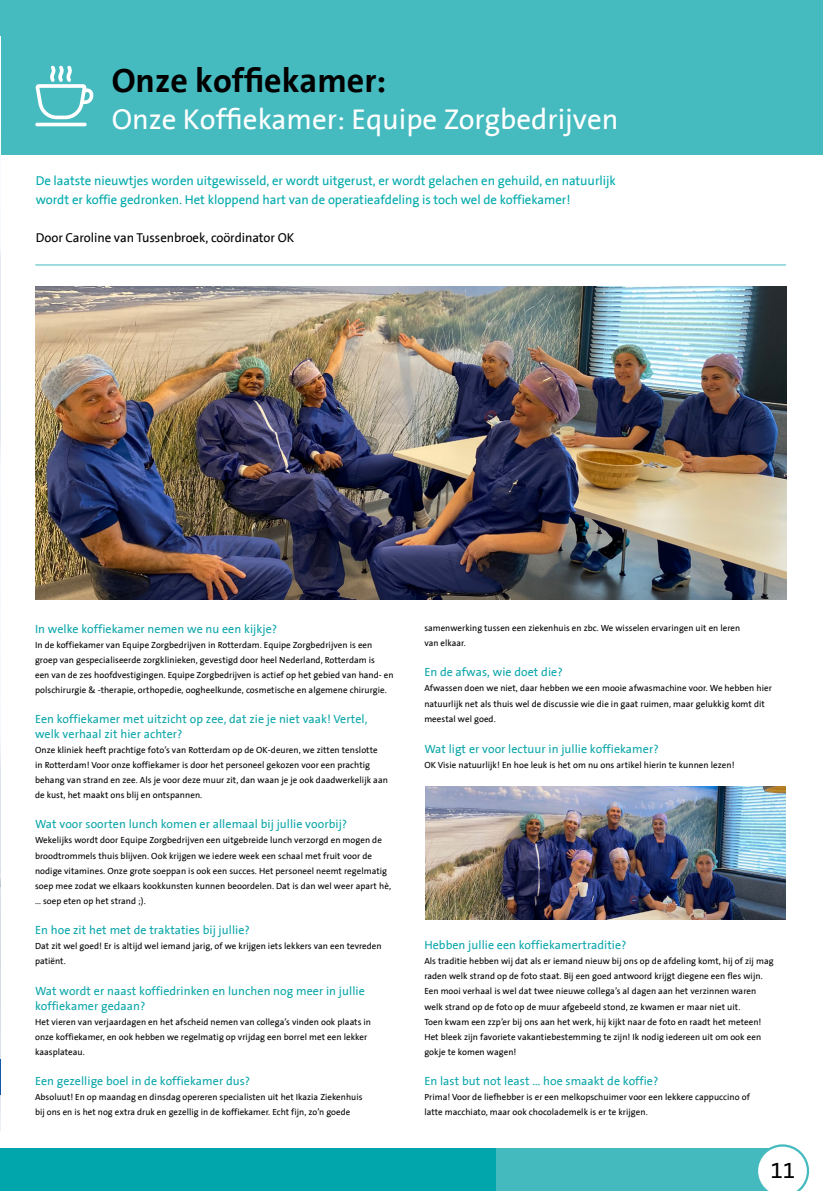
<style>
.page{position:relative;width:823px;height:1191px;background:#fff}
.page>*{position:absolute;margin:0;border:0;box-sizing:border-box;transform-origin:0 0}
.t1{font:700 34px "The Sans Q7";color:#000}
.t2{font:29px "The Sans Q5 Plain";color:#fff}
.t3{font:23px "The Sans Q5 Plain";color:#000}
.t4{font:13px/19px "The Sans Q5 Plain";letter-spacing:-.005em;color:#01a9ac}
.t5{font:13px "The Sans Q5 Plain";letter-spacing:-.005em;color:#000}
.t6{font:12px/15px "The Sans Q5 Plain";letter-spacing:.005em;color:#0ea7ab}
.t7{font:9px/15.1px "The Sans Q5 Plain";letter-spacing:.005em;color:#000}
</style>
<div class="page">
<div style="left:0;top:1149px;width:793px;height:42px;background:#00a6ab"></div>
<div style="left:496px;top:1149px;width:297px;height:42px;background:#44babf"></div>
<svg style="left:755px;top:1144px;width:53px;height:47px"></svg>
<div style="left:0;top:0;width:821px;height:154px;background:#45babf"></div>
<svg style="left:35px;top:65px;width:59px;height:54px"></svg>
<hr style="left:35px;top:123px;width:52px;height:3px;background:#fff;border-radius:2px">
<img style="left:35px;top:287px;width:750px;height:312px">
<hr style="left:35px;top:264px;width:750px;height:1px;background:#45babf">
<img style="left:425px;top:786px;width:360px;height:133px">
<img style="left:0;top:131px;width:1px;height:999px">
<hr style="left:0;top:36px;width:1px;height:95px;background:#fff">
<hr style="left:0;top:1059px;width:1px;height:36px;background:#1258a3">
<h1 class="t1" style="left:112px;top:62px;width:276px">Onze koffiekamer:</h1>
<h2 class="t2" style="left:112px;top:104px;width:508px">Onze Koffiekamer: Equipe Zorgbedrijven</h2>
<h3 class="t4" style="left:36px;top:172px;width:581px">De laatste nieuwtjes worden uitgewisseld, er wordt uitgerust, er wordt gelachen en gehuild, en natuurlijk wordt er koffie gedronken. Het kloppend hart van de operatieafdeling is toch wel de koffiekamer!</h3>
<h3 class="t5" style="left:36px;top:231px;width:260px">Door Caroline van Tussenbroek, coördinator OK</h3>
<h3 class="t6" style="left:35px;top:622px;width:243px">In welke koffiekamer nemen we nu een kijkje?</h3>
<p class="t7" style="left:35px;top:638px;width:360px">In de koffiekamer van Equipe Zorgbedrijven in Rotterdam. Equipe Zorgbedrijven is een groep van gespecialiseerde zorgklinieken, gevestigd door heel Nederland, Rotterdam is<br>een van de zes hoofdvestigingen. Equipe Zorgbedrijven is actief op het gebied van hand- en polschirurgie &amp; -therapie, orthopedie, oogheelkunde, cosmetische en algemene chirurgie.</p>
<h3 class="t6" style="left:35px;top:712px;width:334px">Een koffiekamer met uitzicht op zee, dat zie je niet vaak! Vertel, welk verhaal zit hier achter?</h3>
<p class="t7" style="left:35px;top:743px;width:354px">Onze kliniek heeft prachtige foto’s van Rotterdam op de OK-deuren, we zitten tenslotte<br>in Rotterdam! Voor onze koffiekamer is door het personeel gekozen voor een prachtig behang van strand en zee. Als je voor deze muur zit, dan waan je je ook daadwerkelijk aan de kust, het maakt ons blij en ontspannen.</p>
<h3 class="t6" style="left:35px;top:817px;width:313px">Wat voor soorten lunch komen er allemaal bij jullie voorbij?</h3>
<p class="t7" style="left:35px;top:833px;width:357px">Wekelijks wordt door Equipe Zorgbedrijven een uitgebreide lunch verzorgd en mogen de broodtrommels thuis blijven. Ook krijgen we iedere week een schaal met fruit voor de nodige vitamines. Onze grote soeppan is ook een succes. Het personeel neemt regelmatig soep mee zodat we elkaars kookkunsten kunnen beoordelen. Dat is dan wel weer apart hè, … soep eten op het strand ;).</p>
<h3 class="t6" style="left:35px;top:923px;width:216px">En hoe zit het met de traktaties bij jullie?</h3>
<p class="t7" style="left:35px;top:939px;width:348px">Dat zit wel goed! Er is altijd wel iemand jarig, of we krijgen iets lekkers van een tevreden patiënt.</p>
<h3 class="t6" style="left:35px;top:983px;width:331px">Wat wordt er naast koffiedrinken en lunchen nog meer in jullie koffiekamer gedaan?</h3>
<p class="t7" style="left:35px;top:1014px;width:337px">Het vieren van verjaardagen en het afscheid nemen van collega’s vinden ook plaats in onze koffiekamer, en ook hebben we regelmatig op vrijdag een borrel met een lekker kaasplateau.</p>
<h3 class="t6" style="left:35px;top:1074px;width:216px">Een gezellige boel in de koffiekamer dus?</h3>
<p class="t7" style="left:35px;top:1090px;width:329px">Absoluut! En op maandag en dinsdag opereren specialisten uit het Ikazia Ziekenhuis bij ons en is het nog extra druk en gezellig in de koffiekamer. Echt fijn, zo’n goede</p>
<p class="t7" style="left:424px;top:621px;width:317px">samenwerking tussen een ziekenhuis en zbc. We wisselen ervaringen uit en leren van elkaar.</p>
<h3 class="t6" style="left:424px;top:665px;width:140px">En de afwas, wie doet die?</h3>
<p class="t7" style="left:424px;top:681px;width:349px">Afwassen doen we niet, daar hebben we een mooie afwasmachine voor. We hebben hier natuurlijk net als thuis wel de discussie wie die in gaat ruimen, maar gelukkig komt dit meestal wel goed.</p>
<h3 class="t6" style="left:424px;top:741px;width:236px">Wat ligt er voor lectuur in jullie koffiekamer?</h3>
<p class="t7" style="left:424px;top:757px;width:311px">OK Visie natuurlijk! En hoe leuk is het om nu ons artikel hierin te kunnen lezen!</p>
<h3 class="t6" style="left:424px;top:938px;width:204px">Hebben jullie een koffiekamertraditie?</h3>
<p class="t7" style="left:424px;top:954px;width:350px">Als traditie hebben wij dat als er iemand nieuw bij ons op de afdeling komt, hij of zij mag raden welk strand op de foto staat. Bij een goed antwoord krijgt diegene een fles wijn.<br>Een mooi verhaal is wel dat twee nieuwe collega’s al dagen aan het verzinnen waren welk strand op de foto op de muur afgebeeld stond, ze kwamen er maar niet uit.<br>Toen kwam een zzp’er bij ons aan het werk, hij kijkt naar de foto en raadt het meteen!<br>Het bleek zijn favoriete vakantiebestemming te zijn! Ik nodig iedereen uit om ook een gokje te komen wagen!</p>
<h3 class="t6" style="left:424px;top:1074px;width:235px">En last but not least … hoe smaakt de koffie?</h3>
<p class="t7" style="left:424px;top:1089px;width:327px">Prima! Voor de liefhebber is er een melkopschuimer voor een lekkere cappuccino of latte macchiato, maar ook chocolademelk is er te krijgen.</p>
<h3 class="t3" style="left:770px;top:1157px;width:26px">11</h3>
</div>
